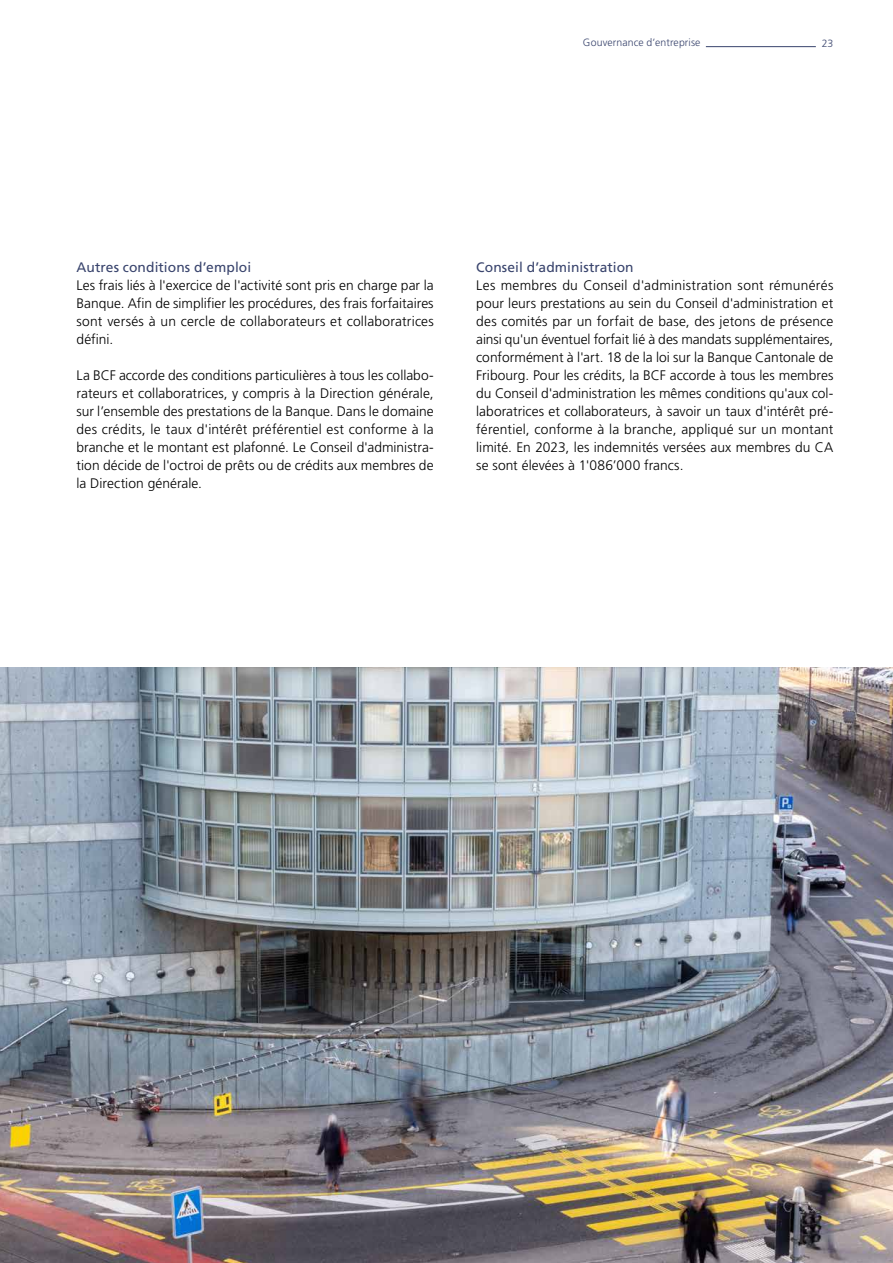
<style>
.page{position:relative;width:893px;height:1263px;background:#fff}
.page>*{position:absolute;margin:0;border:0;box-sizing:border-box;transform-origin:0 0}
.t1{font:300 13.8px/18px "Frutiger";letter-spacing:.005em;color:#000;text-align:justify}
.t2{font:13.8px "Frutiger";letter-spacing:.005em;color:#39446d}
.t3{font:300 10.5px "Frutiger";letter-spacing:.01em;color:#39446d}
</style>
<div class="page">
<hr style="left:706px;top:46px;width:110px;height:1px;background:#39446d">
<img style="left:0;top:668px;width:893px;height:595px">
<p class="t3" style="left:583px;top:37px;width:119px">Gouvernance d’entreprise</p>
<p class="t3" style="left:822px;top:37px;width:13px">23</p>
<p class="t2" style="left:77px;top:259px;width:176px">Autres conditions d’emploi</p>
<p class="t1" style="left:77px;top:276px;width:359px">Les frais liés à l'exercice de l'activité sont pris en charge par la Banque. Afin de simplifier les procédures, des frais forfaitaires sont versés à un cercle de collaborateurs et collaboratrices défini.</p>
<p class="t1" style="left:77px;top:366px;width:359px">La BCF accorde des conditions particulières à tous les collabo&shy;rateurs et collaboratrices, y compris à la Direction générale, sur l’ensemble des prestations de la Banque. Dans le domaine des crédits, le taux d'intérêt préférentiel est conforme à la branche et le montant est plafonné. Le Conseil d'administra&shy;tion décide de l'octroi de prêts ou de crédits aux membres de la Direction générale.</p>
<p class="t2" style="left:476px;top:259px;width:159px">Conseil d’administration</p>
<p class="t1" style="left:476px;top:276px;width:359px">Les membres du Conseil d'administration sont rémunérés pour leurs prestations au sein du Conseil d'administration et des comités par un forfait de base, des jetons de présence ainsi qu'un éventuel forfait lié à des mandats supplémentaires, conformément à l'art. 18 de la loi sur la Banque Cantonale de Fribourg. Pour les crédits, la BCF accorde à tous les membres du Conseil d'administration les mêmes conditions qu'aux col&shy;laboratrices et collaborateurs, à savoir un taux d'intérêt pré&shy;férentiel, conforme à la branche, appliqué sur un montant limité. En 2023, les indemnités versées aux membres du CA se sont élevées à 1'086’000 francs.</p>
</div>
